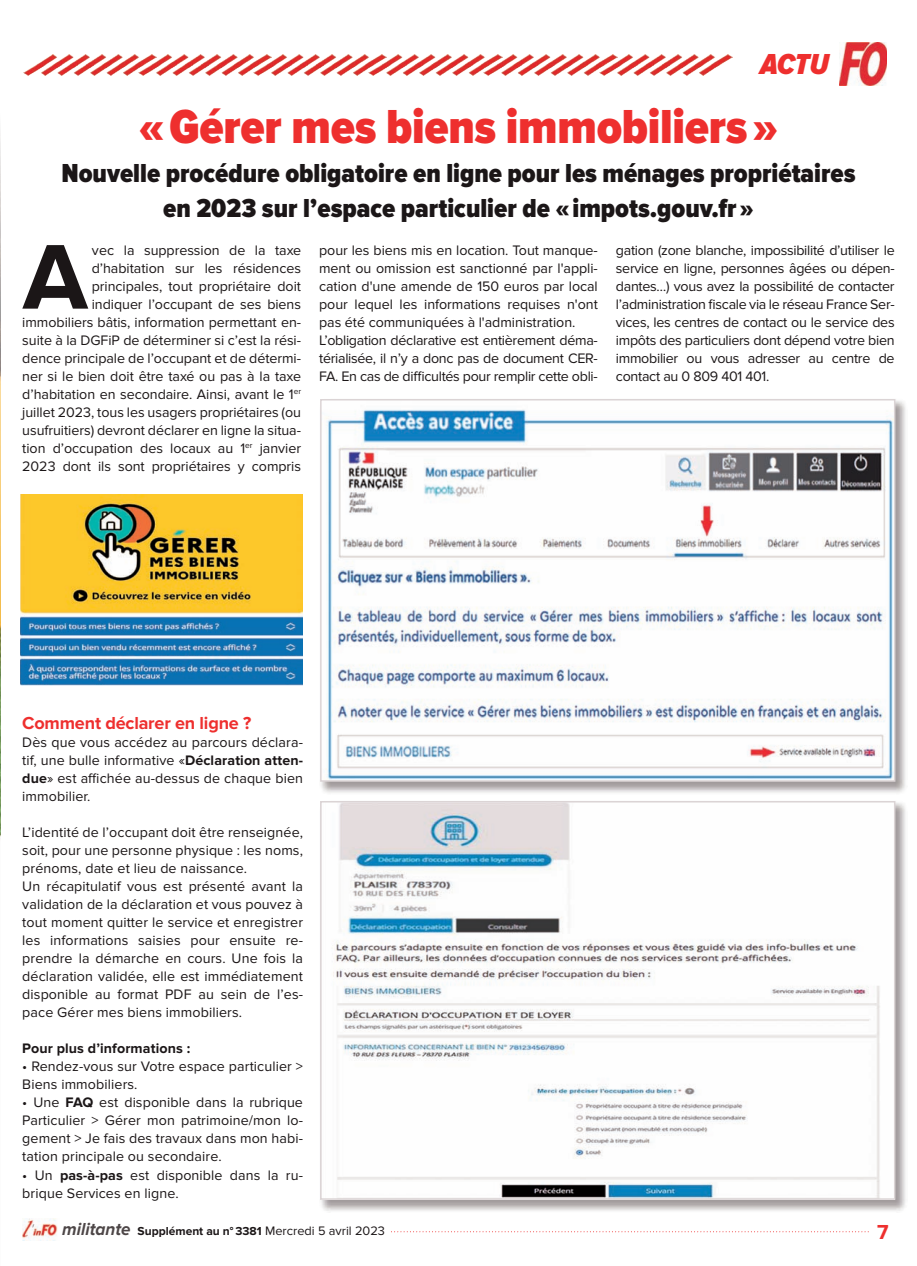
<style>
.page{position:relative;width:917px;height:1266px;background:#fff}
.page>*{position:absolute;margin:0;border:0;box-sizing:border-box;transform-origin:0 0}
.t1{font:700 95.25px "Proxima Nova";color:#1b1617}
.t2{font:900 49.5px "Proxima Nova Cond";letter-spacing:-.005em;color:#ee2f2e}
.t3{font:italic 900 30px "Proxima Nova Cond";color:#ee2f2e}
.t4{font:900 27px/35px "Proxima Nova Cond";color:#1b1617;text-align:center}
.t5{font:700 21px "Proxima Nova";color:#ee2f2e}
.t6{font:700 18px "Proxima Nova";letter-spacing:-.01em;color:#ee2f2e}
.t7{font:14.25px/18px "Proxima Nova";letter-spacing:-.005em;color:#1b1617}
.t8{font:700 14.25px "Proxima Nova";letter-spacing:.01em;color:#1b1617}
.t9{font:700 12px "Proxima Nova";color:#1b1617}
.s1{font-weight:700}
.s2{font-family:"Stone Informal Std";font-weight:500;color:#fff}
.s3{font-style:italic;font-size:18px;color:#4d4647}
.s4{font-weight:400;font-size:12.75px}
</style>
<div class="page">
<svg style="left:391px;top:1231px;width:478px;height:2px"></svg>
<img style="left:22px;top:1218px;width:36px;height:21px">
<img style="left:839px;top:43px;width:47px;height:43px">
<img style="left:0;top:133px;width:1px;height:704px">
<img style="left:320px;top:399px;width:586px;height:394px">
<img style="left:323px;top:402px;width:569px;height:376px">
<div style="left:320px;top:399px;width:575px;height:382px;border:2px solid #dbd4d5"></div>
<img style="left:320px;top:801px;width:586px;height:410px">
<img style="left:323px;top:804px;width:569px;height:392px">
<div style="left:320px;top:801px;width:575px;height:398px;border:2px solid #dbd4d5"></div>
<img style="left:20px;top:495px;width:283px;height:191px">
<img style="left:617px;top:54px;width:115px;height:22px">
<img style="left:502px;top:54px;width:115px;height:22px">
<img style="left:386px;top:54px;width:116px;height:22px">
<img style="left:272px;top:54px;width:114px;height:22px">
<img style="left:156px;top:54px;width:116px;height:22px">
<img style="left:23px;top:54px;width:133px;height:22px">
<h3 class="t3" style="left:760px;top:50px;width:70px">ACTU</h3>
<h2 class="t2" style="left:138px;top:103px;width:641px">«Gérer mes biens immobiliers»</h2>
<h3 class="t4" style="left:61px;top:157px;width:795px">Nouvelle procédure obligatoire en ligne pour les ménages propriétaires en 2023 sur l’espace particulier de «impots.gouv.fr»</h3>
<h1 class="t1" style="left:23px;top:233px;width:67px">A</h1>
<p class="t7" style="left:22px;top:241px;width:280px;text-align:right">vec la suppression de la taxe d’habitation sur les résidences principales, tout propriétaire doit<br>indiquer l’occupant de ses biens immobiliers bâtis, information permettant en&shy;suite à la DGFiP de déterminer si c’est la rési&shy;dence principale de l’occupant et de détermi&shy;ner si le bien doit être taxé ou pas à la taxe d’habitation en secondaire. Ainsi, avant le 1<sup>er </sup>juillet 2023, tous les usagers propriétaires (ou usufruitiers) devront déclarer en ligne la situa&shy;tion d’occupation des locaux au 1<sup>er</sup> janvier 2023 dont ils sont propriétaires y compris</p>
<p class="t7" style="left:319px;top:241px;width:280px">pour les biens mis en location. Tout manque&shy;ment ou omission est sanctionné par l'appli&shy;cation d'une amende de 150 euros par local pour lequel les informations requises n'ont pas été communiquées à l'administration.<br>L’obligation déclarative est entièrement déma&shy;térialisée, il n’y a donc pas de document CER-FA. En cas de difficultés pour remplir cette obli-</p>
<p class="t7" style="left:615px;top:241px;width:280px;text-align:justify">gation (zone blanche, impossibilité d’utiliser le service en ligne, personnes âgées ou dépen&shy;dantes…) vous avez la possibilité de contacter l’administration fiscale via le réseau France Ser&shy;vices, les centres de contact ou le service des impôts des particuliers dont dépend votre bien immobilier ou vous adresser au centre de contact au 0 809 401 401.</p>
<p class="t6" style="left:22px;top:715px;width:230px">Comment déclarer en ligne ?</p>
<p class="t7" style="left:22px;top:734px;width:282px;text-align:justify">Dès que vous accédez au parcours déclara&shy;tif, une bulle informative «<span class="s1">Déclaration atten&shy;due</span>» est affichée au-dessus de chaque bien immobilier.</p>
<p class="t7" style="left:22px;top:824px;width:282px">L’identité de l’occupant doit être renseignée, soit, pour une personne physique : les noms, prénoms, date et lieu de naissance.<br>Un récapitulatif vous est présenté avant la validation de la déclaration et vous pouvez à tout moment quitter le service et enregistrer les informations saisies pour ensuite re&shy;prendre la démarche en cours. Une fois la déclaration validée, elle est immédiatement disponible au format PDF au sein de l’es&shy;pace Gérer mes biens immobiliers.</p>
<p class="t8" style="left:22px;top:1042px;width:169px">Pour plus d’informations :</p>
<p class="t7" style="left:22px;top:1058px;width:282px">• Rendez-vous sur Votre espace particulier &gt;<br>Biens immobiliers.</p>
<p class="t7" style="left:22px;top:1094px;width:282px;text-align:justify">• Une <span class="s1">FAQ</span> est disponible dans la rubrique Particulier &gt; Gérer mon patrimoine/mon lo&shy;gement &gt; Je fais des travaux dans mon habi&shy;tation principale ou secondaire.</p>
<p class="t7" style="left:22px;top:1166px;width:282px">• Un <span class="s1">pas-à-pas</span> est disponible dans la ru&shy;brique Services en ligne.</p>
<p class="t9" style="left:58px;top:1225px;width:331px"><span class="s2">l</span><span class="s3">militante</span> Supplément au n° 3381 <span class="s4">Mercredi 5 avril 2023</span><span class="s2">l</span></p>
<h3 class="t5" style="left:877px;top:1222px;width:13px">7</h3>
</div>
